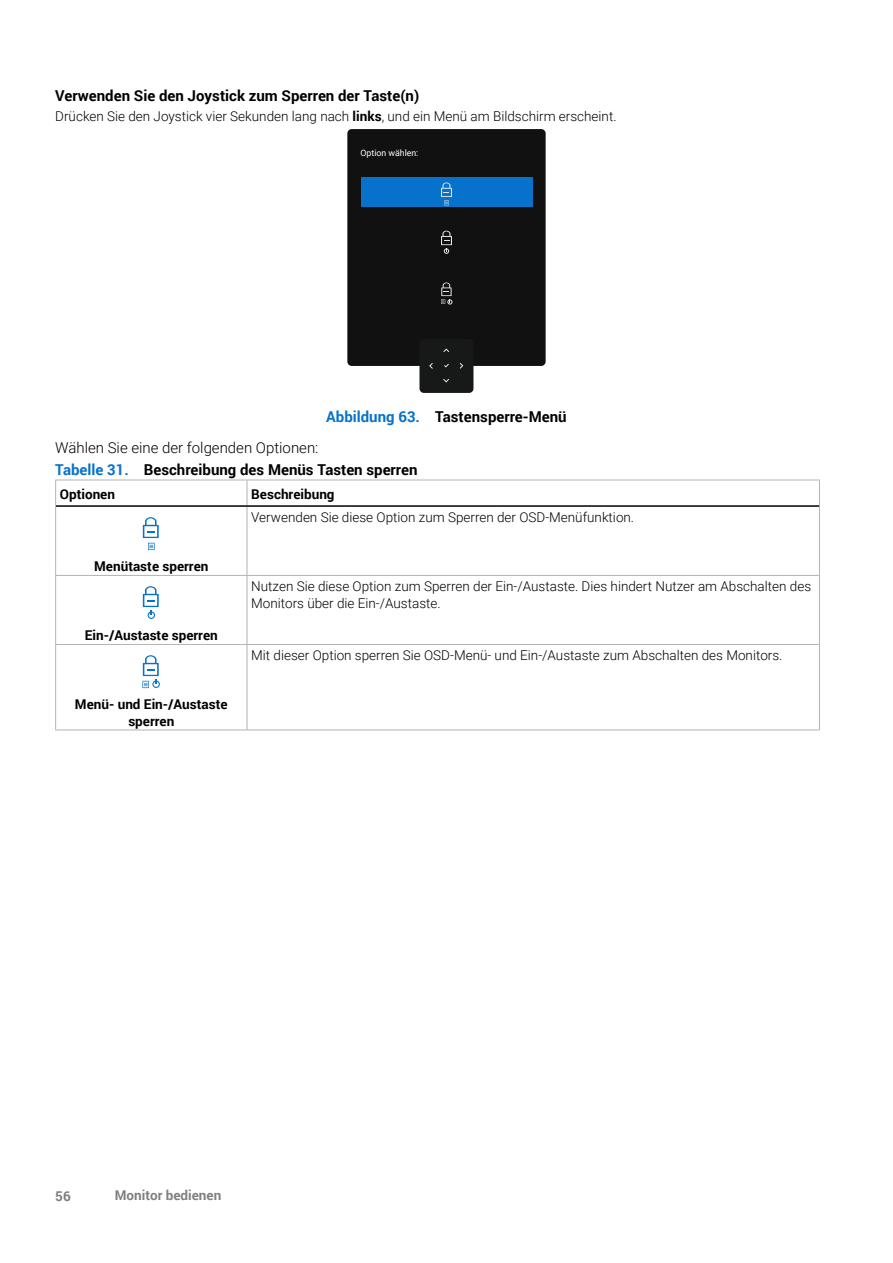
<style>
.page{position:relative;width:893px;height:1263px;background:#fff}
.page>*{position:absolute;margin:0;border:0;box-sizing:border-box;transform-origin:0 0}
.Paragraph{font:700 15px "Roboto";color:#000}
.Table_Title{font:700 15px "Roboto";color:#000}
.Paragraph-2{font:300 15px "Roboto";color:#000}
.Image_Title{font:700 15px "Roboto";color:#000}
.Table_Paragraph{font:300 13.5px/16.5px "Roboto";color:#000}
.Paragraph-3{font:300 13.5px "Roboto";color:#000}
.Table_Paragraph-2{font:700 13.5px/16.5px "Roboto";color:#000;text-align:center}
.Table_Head{font:700 13.5px "Roboto";color:#000}
.t1{font:700 13.5px "Roboto";color:#808080}
.t2{font:8.85px "Roboto";letter-spacing:-.005em;color:#fff}
.s1{font-weight:700}
.s2{color:#0672cb}
</style>
<div class="page">
<div style="left:347px;top:129px;width:199px;height:237px;background:#111;border-radius:4px"></div>
<div style="left:419px;top:339px;width:54px;height:54px;background:#171818;border-radius:4px"></div>
<svg style="left:443px;top:379px;width:6px;height:4px"></svg>
<svg style="left:443px;top:348px;width:7px;height:4px"></svg>
<svg style="left:459px;top:363px;width:5px;height:6px"></svg>
<svg style="left:429px;top:363px;width:4px;height:6px"></svg>
<svg style="left:444px;top:363px;width:5px;height:5px"></svg>
<div style="left:361px;top:178px;width:171px;height:29px;background:#0672cb"></div>
<svg style="left:441px;top:182px;width:11px;height:23px"></svg>
<svg style="left:441px;top:231px;width:11px;height:23px"></svg>
<svg style="left:441px;top:282px;width:11px;height:22px"></svg>
<hr style="left:55px;top:480px;width:192px;height:1px;background:#b3b3b3">
<svg style="left:55px;top:480px;width:1px;height:26px"></svg>
<hr style="left:247px;top:480px;width:573px;height:1px;background:#b3b3b3">
<svg style="left:247px;top:480px;width:1px;height:25px"></svg>
<svg style="left:819px;top:480px;width:1px;height:26px"></svg>
<hr style="left:55px;top:506px;width:1px;height:69px;background:#b3b3b3">
<hr style="left:247px;top:507px;width:1px;height:68px;background:#b3b3b3">
<hr style="left:819px;top:506px;width:1px;height:69px;background:#b3b3b3">
<hr style="left:55px;top:575px;width:192px;height:1px;background:#b3b3b3">
<hr style="left:55px;top:576px;width:1px;height:68px;background:#b3b3b3">
<hr style="left:247px;top:575px;width:573px;height:1px;background:#b3b3b3">
<hr style="left:247px;top:576px;width:1px;height:68px;background:#b3b3b3">
<hr style="left:819px;top:576px;width:1px;height:68px;background:#b3b3b3">
<hr style="left:55px;top:644px;width:192px;height:1px;background:#b3b3b3">
<hr style="left:55px;top:645px;width:1px;height:85px;background:#b3b3b3">
<hr style="left:247px;top:644px;width:573px;height:1px;background:#b3b3b3">
<hr style="left:247px;top:645px;width:1px;height:85px;background:#b3b3b3">
<hr style="left:819px;top:645px;width:1px;height:85px;background:#b3b3b3">
<hr style="left:55px;top:730px;width:192px;height:1px;background:#b3b3b3">
<hr style="left:247px;top:730px;width:573px;height:1px;background:#b3b3b3">
<hr style="left:56px;top:505px;width:191px;height:2px;background:#000">
<hr style="left:247px;top:505px;width:572px;height:2px;background:#000">
<img style="left:142px;top:525px;width:12px;height:26px">
<svg style="left:143px;top:517px;width:16px;height:33px"></svg>
<img style="left:142px;top:594px;width:14px;height:25px">
<svg style="left:143px;top:586px;width:16px;height:29px"></svg>
<div style="left:148px;top:611px;width:7px;height:8px;border:1px solid #0672cb;border-radius:50%"></div>
<div style="left:152px;top:680px;width:8px;height:8px;border:1px solid #0672cb;border-radius:50%"></div>
<svg style="left:142px;top:655px;width:17px;height:33px"></svg>
<p class="Paragraph" style="left:55px;top:85px;width:365px">Verwenden Sie den Joystick zum Sperren der Taste(n)</p>
<p class="Paragraph-3" style="left:55px;top:107px;width:563px">Drücken Sie den Joystick vier Sekunden lang nach <span class="s1">links</span>, und ein Menü am Bildschirm erscheint.</p>
<p class="t2" style="left:361px;top:146px;width:59px">Option wählen:</p>
<p class="Image_Title" style="left:326px;top:406px;width:242px"><span class="s2">Abbildung 63.</span> Tastensperre-Menü</p>
<p class="Paragraph-2" style="left:55px;top:437px;width:265px">Wählen Sie eine der folgenden Optionen:</p>
<p class="Table_Title" style="left:55px;top:459px;width:364px"><span class="s2">Tabelle 31.</span> Beschreibung des Menüs Tasten sperren</p>
<p class="Table_Head" style="left:60px;top:484px;width:57px">Optionen</p>
<p class="Table_Head" style="left:251px;top:484px;width:85px">Beschreibung</p>
<p class="Table_Paragraph-2" style="left:94px;top:558px;width:116px">Menütaste sperren</p>
<p class="Table_Paragraph-2" style="left:85px;top:627px;width:134px">Ein-/Austaste sperren</p>
<p class="Table_Paragraph-2" style="left:75px;top:696px;width:154px">Menü- und Ein-/Austaste sperren</p>
<p class="Table_Paragraph" style="left:251px;top:509px;width:384px">Verwenden Sie diese Option zum Sperren der OSD-Menüfunktion.</p>
<p class="Table_Paragraph" style="left:251px;top:578px;width:561px">Nutzen Sie diese Option zum Sperren der Ein-/Austaste. Dies hindert Nutzer am Abschalten des<br>Monitors über die Ein-/Austaste.</p>
<p class="Table_Paragraph" style="left:251px;top:647px;width:533px">Mit dieser Option sperren Sie OSD-Menü- und Ein-/Austaste zum Abschalten des Monitors.</p>
<p class="t1" style="left:55px;top:1186px;width:17px">56</p>
<p class="t1" style="left:115px;top:1186px;width:108px">Monitor bedienen</p>
</div>
